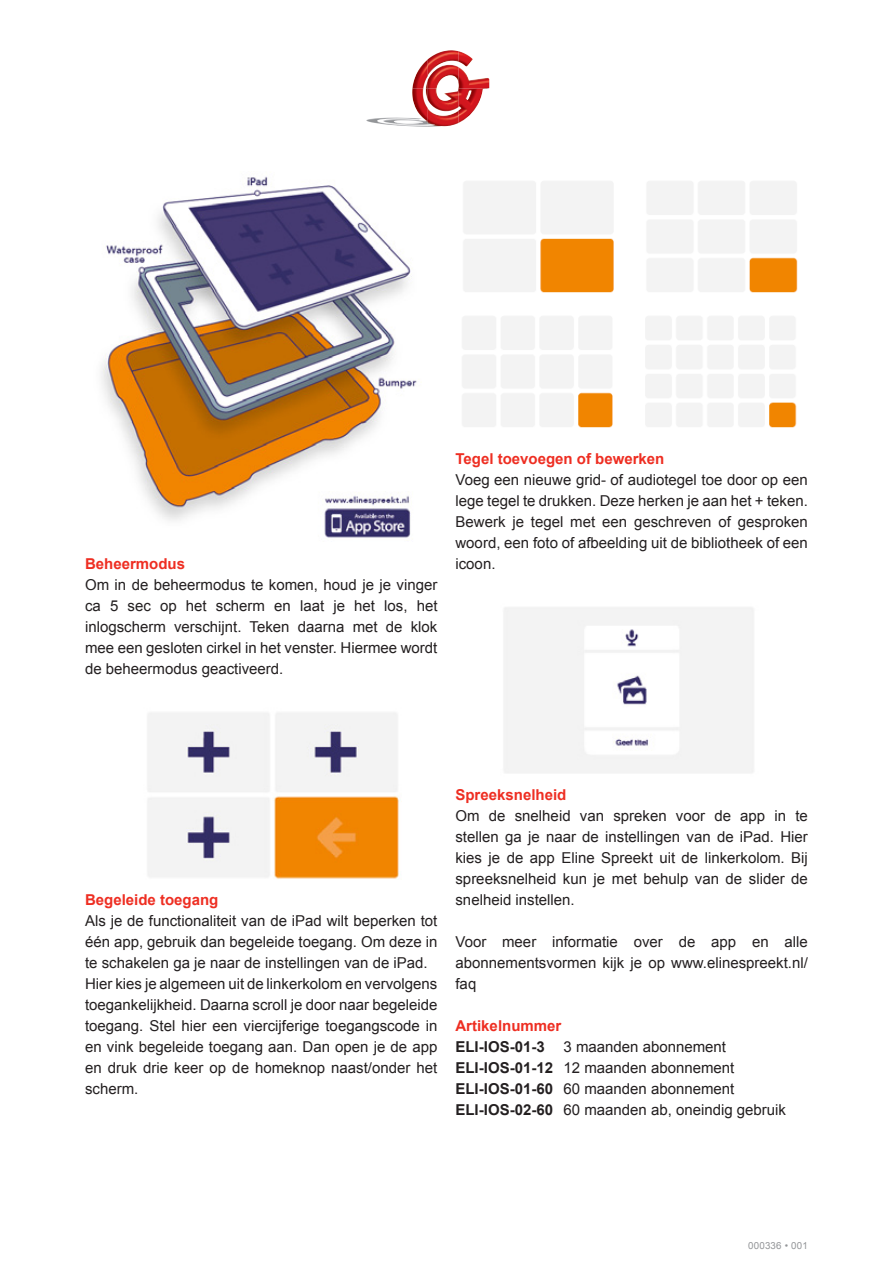
<style>
.page{position:relative;width:893px;height:1263px;background:#fff}
.page>*{position:absolute;margin:0;border:0;box-sizing:border-box;transform-origin:0 0}
.t1{font:15px/21px "Arial";color:#231f20;text-align:justify}
.t2{font:700 15px "Arial";color:#ee2e22}
.t3{font:700 15px "Arial";color:#231f20}
.t4{font:9.75px "Arial";letter-spacing:.02em;color:#939598}
.s1{font-weight:700}
</style>
<div class="page">
<img style="left:101px;top:176px;width:316px;height:362px">
<img style="left:148px;top:713px;width:251px;height:166px">
<img style="left:464px;top:181px;width:334px;height:112px">
<img style="left:504px;top:607px;width:250px;height:166px">
<img style="left:462px;top:316px;width:335px;height:112px">
<img style="left:413px;top:61px;width:13px;height:24px">
<img style="left:428px;top:51px;width:21px;height:25px">
<img style="left:366px;top:120px;width:31px;height:5px">
<img style="left:403px;top:88px;width:25px;height:33px">
<img style="left:437px;top:91px;width:21px;height:10px">
<img style="left:458px;top:88px;width:29px;height:35px">
<p class="t2" style="left:85px;top:554px;width:102px">Beheermodus</p>
<p class="t1" style="left:85px;top:574px;width:354px">Om in de beheermodus te komen, houd je je vinger ca 5 sec op het scherm en laat je het los, het inlogscherm verschijnt. Teken daarna met de klok mee een gesloten cirkel in het venster. Hiermee wordt de beheermodus geactiveerd.</p>
<p class="t2" style="left:455px;top:449px;width:210px">Tegel toevoegen of bewerken</p>
<p class="t1" style="left:455px;top:469px;width:354px">Voeg een nieuwe grid- of audiotegel toe door op een lege tegel te drukken. Deze herken je aan het + teken.<br>Bewerk je tegel met een geschreven of gesproken woord, een foto of afbeelding uit de bibliotheek of een icoon.</p>
<p class="t2" style="left:85px;top:890px;width:135px">Begeleide toegang</p>
<p class="t1" style="left:85px;top:910px;width:354px;text-align:left">Als je de functionaliteit van de iPad wilt beperken tot één app, gebruik dan begeleide toegang. Om deze in te schakelen ga je naar de instellingen van de iPad.<br>Hier kies je algemeen uit de linkerkolom en vervolgens toegankelijkheid. Daarna scroll je door naar begeleide toegang. Stel hier een viercijferige toegangscode in en vink begeleide toegang aan. Dan open je de app en druk drie keer op de homeknop naast/onder het scherm.</p>
<p class="t2" style="left:455px;top:785px;width:112px">Spreeksnelheid</p>
<p class="t1" style="left:455px;top:805px;width:354px">Om de snelheid van spreken voor de app in te stellen ga je naar de instellingen van de iPad. Hier kies je de app Eline Spreekt uit de linkerkolom. Bij spreeksnelheid kun je met behulp van de slider de snelheid instellen.</p>
<p class="t1" style="left:455px;top:931px;width:354px">Voor meer informatie over de app en alle abonnementsvormen kijk je op www.elinespreekt.nl/ faq</p>
<p class="t2" style="left:455px;top:1016px;width:107px">Artikelnummer</p>
<p class="t3" style="left:455px;top:1037px;width:91px">ELI-IOS-01-3</p>
<p class="t1" style="left:455px;top:1036px;width:332px;text-align:left;text-indent:108px">3 maanden abonnement <span class="s1">ELI-IOS-01-12</span> 12 maanden abonnement <span class="s1">ELI-IOS-01-60</span> 60 maanden abonnement <span class="s1">ELI-IOS-02-60</span> 60 maanden ab, oneindig gebruik</p>
<p class="t4" style="left:748px;top:1239px;width:61px">000336 • 001</p>
</div>
